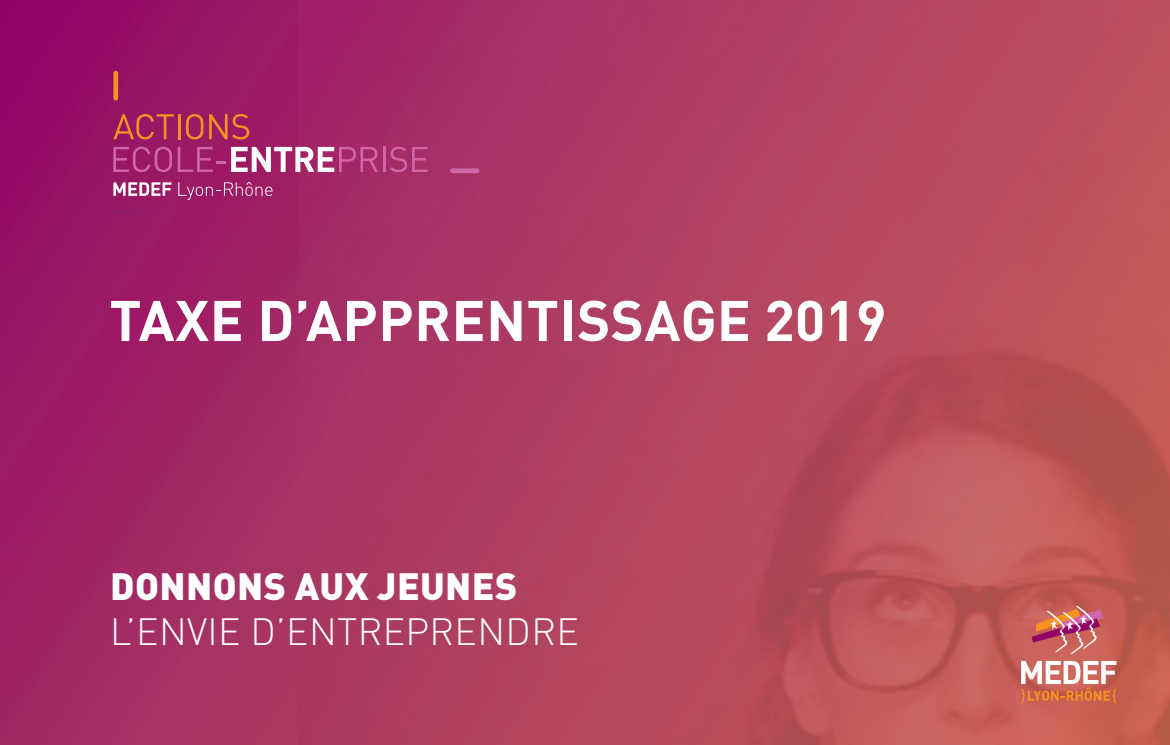
<style>
.page{position:relative;width:1170px;height:745px;background:#fff}
.page>*{position:absolute;margin:0;border:0;box-sizing:border-box;transform-origin:0 0}
.t1{font:700 56.25px "DIN Pro";letter-spacing:.01em;color:#fff}
.t2{font:300 37.5px "DIN Pro";letter-spacing:.01em;color:#fff}
.t3{font:900 37.5px "DIN Pro";letter-spacing:.01em;color:#fff}
</style>
<div class="page">
<div style="left:0;top:0;width:1169px;height:744px;background:linear-gradient(to bottom,#960c65,#a63263)"></div>
<img style="left:298px;top:0;width:871px;height:743px">
<svg style="left:1031px;top:605px;width:71px;height:48px;background:#cb686b"></svg>
<svg style="left:1020px;top:660px;width:96px;height:42px"></svg>
<svg style="left:113px;top:147px;width:59px;height:25px"></svg>
<svg style="left:178px;top:147px;width:200px;height:25px"></svg>
<hr style="left:383px;top:147px;width:2px;height:25px;background:#cf66a7">
<svg style="left:390px;top:147px;width:37px;height:25px"></svg>
<svg style="left:113px;top:182px;width:58px;height:14px"></svg>
<svg style="left:178px;top:182px;width:94px;height:18px;background:#aa3978"></svg>
<div style="left:450px;top:168px;width:29px;height:5px;background:#cf66a7;border-radius:2px"></div>
<div style="left:113px;top:209px;width:30px;height:5px;background:#921a69;border-radius:2px"></div>
<svg style="left:113px;top:114px;width:61px;height:25px;background:#af3454"></svg>
<hr style="left:178px;top:114px;width:2px;height:25px;background:#f39123">
<svg style="left:186px;top:114px;width:17px;height:25px"></svg>
<svg style="left:209px;top:114px;width:40px;height:25px"></svg>
<div style="left:113px;top:71px;width:5px;height:29px;background:#f39123;border-radius:2px"></div>
<p class="t1" style="left:109px;top:282px;width:778px">TAXE D’APPRENTISSAGE 2019</p>
<p class="t3" style="left:110px;top:560px;width:408px">DONNONS AUX JEUNES</p>
<p class="t2" style="left:110px;top:605px;width:470px">L’ENVIE D’ENTREPRENDRE</p>
</div>
